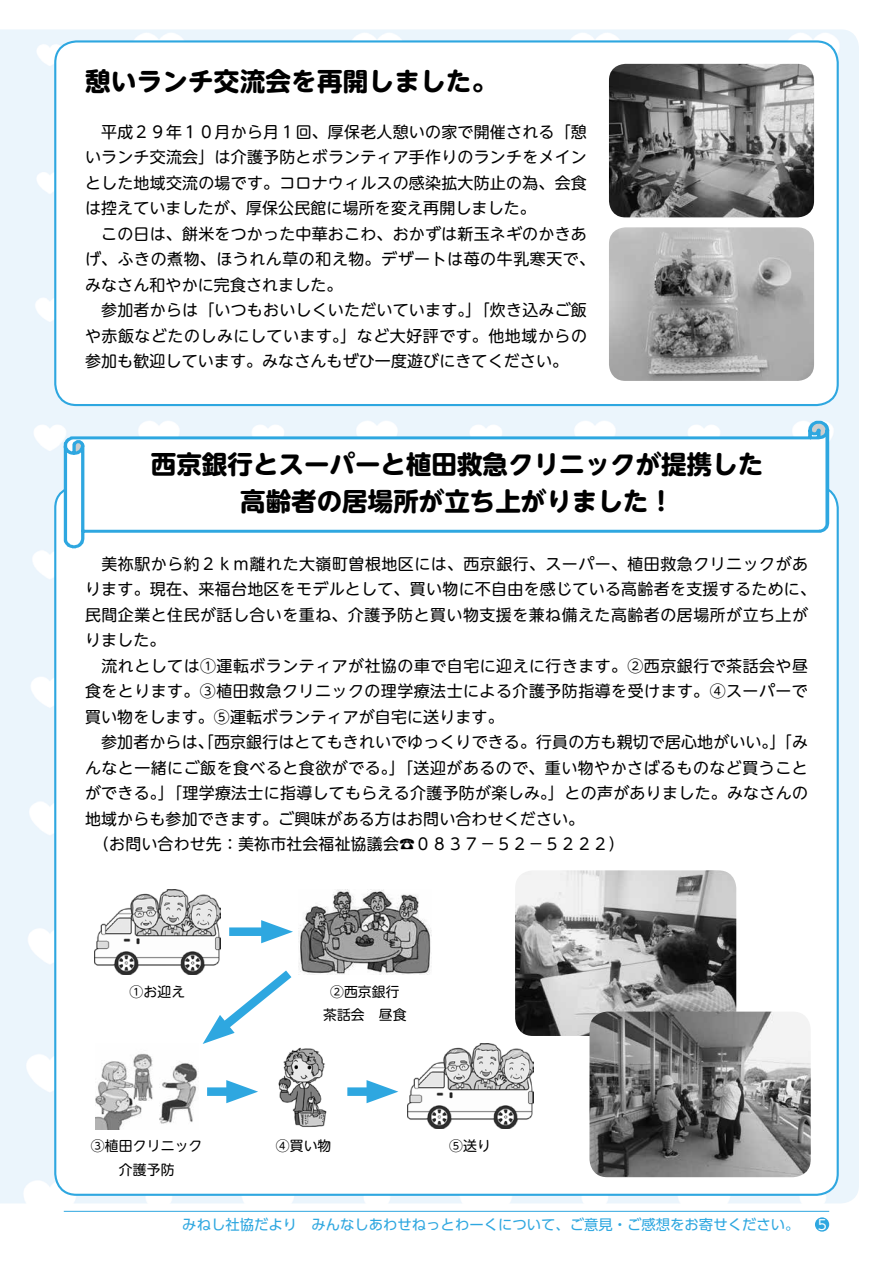
<style>
.page{position:relative;width:893px;height:1263px;background:#fff}
.page>*{position:absolute;margin:0;border:0;box-sizing:border-box;transform-origin:0 0}
.t1{font:700 25.5px/37.2px "UD Shin M Go Pro";color:#000;text-align:center}
.t2{font:15.9px/25.5px "UD Shin M Go Pro";letter-spacing:.02em;color:#000}
.t3{font:14.4px "UD Shin Go Pro";color:#2ea7e0}
.t4{font:13.8px/23.4px "UD Shin M Go Pro";letter-spacing:.01em;color:#000;text-align:center}
.t5{font:13.8px "UD Shin Go Pro";color:#fff}
</style>
<div class="page">
<img style="left:0;top:29px;width:859px;height:1174px">
<hr style="left:64px;top:1211px;width:765px;height:1px;background:#2ea7e0">
<div style="left:815px;top:1217px;width:14px;height:14px;background:#2ea7e0;border-radius:50%"></div>
<div style="left:55px;top:487px;width:783px;height:708px;background:#fff;border-radius:21px"></div>
<div style="left:55px;top:41px;width:783px;height:364px;background:#fff;border-radius:21px"></div>
<svg style="left:74px;top:29px;width:753px;height:520px"></svg>
<img style="left:609px;top:64px;width:205px;height:153px">
<img style="left:609px;top:227px;width:205px;height:154px">
<img style="left:515px;top:870px;width:221px;height:166px">
<img style="left:589px;top:1011px;width:222px;height:166px">
<img style="left:95px;top:889px;width:125px;height:85px">
<img style="left:407px;top:1043px;width:126px;height:86px">
<img style="left:298px;top:889px;width:134px;height:85px">
<img style="left:95px;top:1053px;width:103px;height:76px">
<img style="left:278px;top:1047px;width:49px;height:80px">
<div style="left:229px;top:927px;width:46px;height:9px;background:#2ea7e0"></div>
<svg style="left:261px;top:920px;width:32px;height:23px"></svg>
<div style="left:207px;top:1087px;width:33px;height:9px;background:#2ea7e0"></div>
<svg style="left:226px;top:1080px;width:32px;height:23px"></svg>
<div style="left:347px;top:1087px;width:33px;height:9px;background:#2ea7e0"></div>
<svg style="left:367px;top:1080px;width:31px;height:23px"></svg>
<svg style="left:203px;top:962px;width:98px;height:82px"></svg>
<h1 class="t1" style="left:85px;top:62px;width:414px">憩いランチ交流会を再開しました。</h1>
<p class="t2" style="left:85px;top:118px;width:511px">　平成２９年１０月から月１回、厚保老人憩いの家で開催される「憩いランチ交流会」は介護予防とボランティア手作りのランチをメインとした地域交流の場です。コロナウィルスの感染拡大防止の為、会食は控えていましたが、厚保公民館に場所を変え再開しました。<br>　この日は、餅米をつかった中華おこわ、おかずは新玉ネギのかきあげ、ふきの煮物、ほうれん草の和え物。デザートは苺の牛乳寒天で、みなさん和やかに完食されました。<br>　参加者からは「いつもおいしくいただいています。」「炊き込みご飯や赤飯などたのしみにしています。」など大好評です。他地域からの参加も歓迎しています。みなさんもぜひ一度遊びにきてください。</p>
<h1 class="t1" style="left:151px;top:444px;width:614px">西京銀行とスーパーと植田救急クリニックが提携した高齢者の居場所が立ち上がりました！</h1>
<p class="t2" style="left:85px;top:550px;width:732px">　美祢駅から約２ｋｍ離れた大嶺町曽根地区には、西京銀行、スーパー、植田救急クリニックがあります。現在、来福台地区をモデルとして、買い物に不自由を感じている高齢者を支援するために、民間企業と住民が話し合いを重ね、介護予防と買い物支援を兼ね備えた高齢者の居場所が立ち上がりました。<br>　流れとしては①運転ボランティアが社協の車で自宅に迎えに行きます。②西京銀行で茶話会や昼食をとります。③植田救急クリニックの理学療法士による介護予防指導を受けます。④スーパーで買い物をします。⑤運転ボランティアが自宅に送ります。<br>　参加者からは、「西京銀行はとてもきれいでゆっくりできる。行員の方も親切で居心地がいい。」「みんなと一緒にご飯を食べると食欲がでる。」「送迎があるので、重い物やかさばるものなど買うことができる。」「理学療法士に指導してもらえる介護予防が楽しみ。」との声がありました。みなさんの地域からも参加できます。ご興味がある方はお問い合わせください。<br>　（お問い合わせ先：美祢市社会福祉協議会☎０８３７－５２－５２２２）</p>
<p class="t4" style="left:129px;top:979px;width:57px">①お迎え</p>
<p class="t4" style="left:91px;top:1134px;width:113px">③植田クリニック介護予防</p>
<p class="t4" style="left:323px;top:979px;width:85px">②西京銀行茶話会　昼食</p>
<p class="t4" style="left:276px;top:1134px;width:57px">④買い物</p>
<p class="t4" style="left:449px;top:1134px;width:43px">⑤送り</p>
<p class="t3" style="left:182px;top:1213px;width:619px">みねし社協だより　みんなしあわせねっとわーくについて、ご意見・ご感想をお寄せください。</p>
<p class="t5" style="left:818px;top:1213px;width:9px">5</p>
</div>
